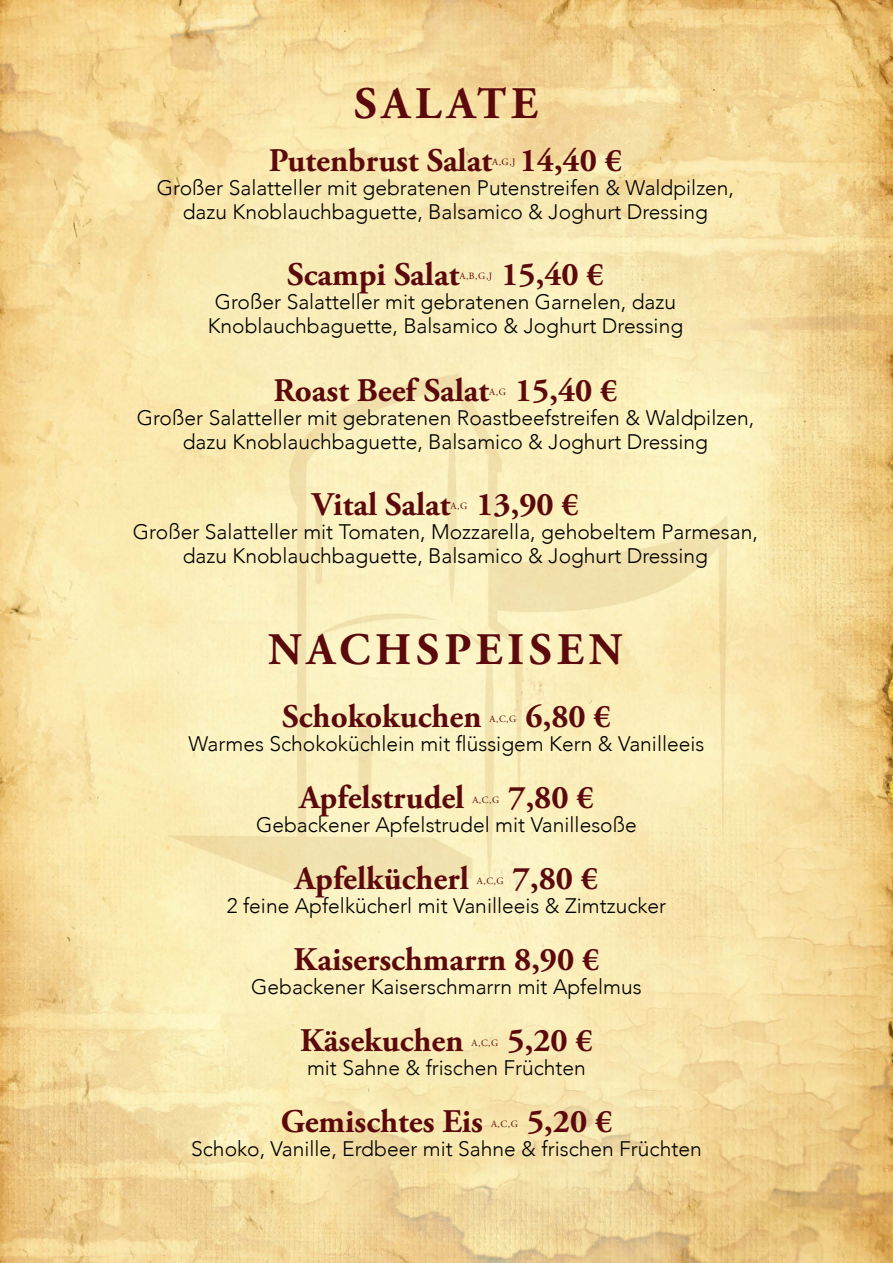
<style>
.page{position:relative;width:893px;height:1263px;background:#fff}
.page>*{position:absolute;margin:0;border:0;box-sizing:border-box;transform-origin:0 0}
.t1{font:700 45px "Adobe Garamond Pro";letter-spacing:.115em;color:#5b090c}
.t2{font:700 33px "Adobe Garamond Pro";color:#5b090c}
.t3{font:300 21px/24px "Avenir";color:#000;text-align:center}
.t4{font:9.6px "Adobe Garamond Pro";color:#5b090c}
</style>
<div class="page">
<img style="left:0;top:0;width:893px;height:1263px">
<h1 class="t1" style="left:354px;top:77px;width:185px">SALATE</h1>
<h2 class="t2" style="left:269px;top:141px;width:225px">Putenbrust Salat</h2>
<p class="t4" style="left:492px;top:157px;width:25px">A,G,J</p>
<h2 class="t2" style="left:520px;top:141px;width:104px">14,40 €</h2>
<p class="t3" style="left:157px;top:176px;width:579px">Großer Salatteller mit gebratenen Putenstreifen &amp; Waldpilzen, dazu Knoblauchbaguette, Balsamico &amp; Joghurt Dressing</p>
<h2 class="t2" style="left:287px;top:255px;width:174px">Scampi Salat</h2>
<p class="t4" style="left:459px;top:271px;width:34px">A,B,G,J</p>
<h2 class="t2" style="left:501px;top:255px;width:104px">15,40 €</h2>
<p class="t3" style="left:208px;top:290px;width:477px">Großer Salatteller mit gebratenen Garnelen, dazu<br>Knoblauchbaguette, Balsamico &amp; Joghurt Dressing</p>
<h2 class="t2" style="left:273px;top:371px;width:217px">Roast Beef Salat</h2>
<p class="t4" style="left:489px;top:386px;width:18px">A,G</p>
<h2 class="t2" style="left:515px;top:371px;width:104px">15,40 €</h2>
<p class="t3" style="left:137px;top:405px;width:619px">Großer Salatteller mit gebratenen Roastbeefstreifen &amp; Waldpilzen, dazu Knoblauchbaguette, Balsamico &amp; Joghurt Dressing</p>
<h2 class="t2" style="left:312px;top:485px;width:140px">Vital Salat</h2>
<p class="t4" style="left:451px;top:500px;width:18px">A,G</p>
<h2 class="t2" style="left:476px;top:485px;width:104px">13,90 €</h2>
<p class="t3" style="left:133px;top:519px;width:626px">Großer Salatteller mit Tomaten, Mozzarella, gehobeltem Parmesan, dazu Knoblauchbaguette, Balsamico &amp; Joghurt Dressing</p>
<h1 class="t1" style="left:268px;top:624px;width:356px">NACHSPEISEN</h1>
<h2 class="t2" style="left:282px;top:697px;width:201px">Schokokuchen</h2>
<p class="t4" style="left:490px;top:713px;width:28px">A,C,G</p>
<h2 class="t2" style="left:526px;top:697px;width:87px">6,80 €</h2>
<p class="t3" style="left:189px;top:732px;width:517px">Warmes Schokoküchlein mit flüssigem Kern &amp; Vanilleeis</p>
<h2 class="t2" style="left:299px;top:778px;width:167px">Apfelstrudel</h2>
<p class="t4" style="left:472px;top:794px;width:28px">A,C,G</p>
<h2 class="t2" style="left:508px;top:778px;width:87px">7,80 €</h2>
<p class="t3" style="left:256px;top:813px;width:382px">Gebackener Apfelstrudel mit Vanillesoße</p>
<h2 class="t2" style="left:295px;top:859px;width:175px">Apfelkücherl</h2>
<p class="t4" style="left:477px;top:875px;width:28px">A,C,G</p>
<h2 class="t2" style="left:513px;top:859px;width:87px">7,80 €</h2>
<p class="t3" style="left:227px;top:894px;width:441px">2 feine Apfelkücherl mit Vanilleeis &amp; Zimtzucker</p>
<h2 class="t2" style="left:294px;top:940px;width:307px">Kaiserschmarrn 8,90 €</h2>
<p class="t3" style="left:251px;top:975px;width:392px">Gebackener Kaiserschmarrn mit Apfelmus</p>
<h2 class="t2" style="left:300px;top:1021px;width:165px">Käsekuchen</h2>
<p class="t4" style="left:472px;top:1037px;width:28px">A,C,G</p>
<h2 class="t2" style="left:508px;top:1021px;width:87px">5,20 €</h2>
<p class="t3" style="left:307px;top:1056px;width:280px">mit Sahne &amp; frischen Früchten</p>
<h2 class="t2" style="left:281px;top:1102px;width:204px">Gemischtes Eis</h2>
<p class="t4" style="left:491px;top:1118px;width:28px">A,C,G</p>
<h2 class="t2" style="left:527px;top:1102px;width:87px">5,20 €</h2>
<p class="t3" style="left:191px;top:1137px;width:512px">Schoko, Vanille, Erdbeer mit Sahne &amp; frischen Früchten</p>
</div>
